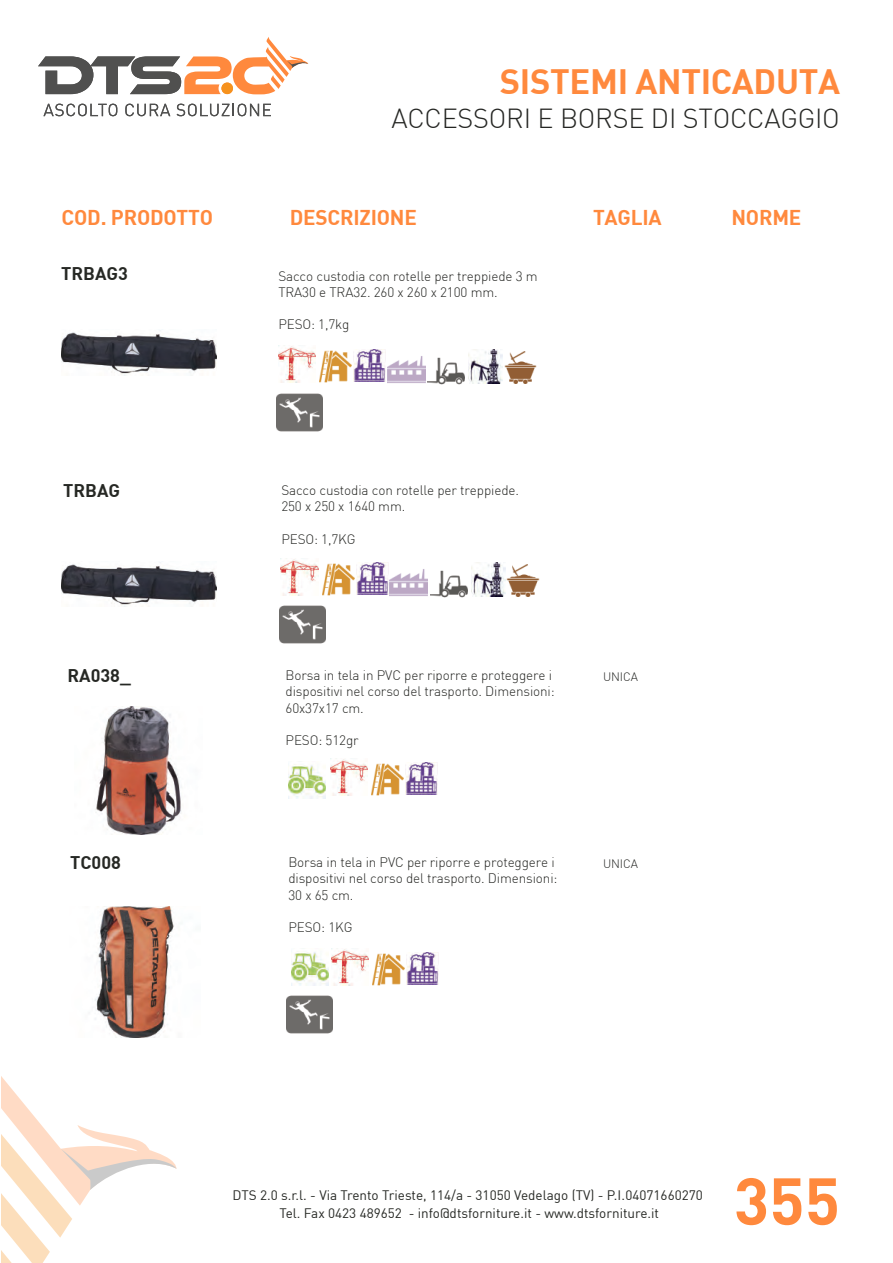
<style>
.page{position:relative;width:893px;height:1263px;background:#fff}
.page>*{position:absolute;margin:0;border:0;box-sizing:border-box;transform-origin:0 0}
.t1{font:700 65.25px "DIN";color:#ff893d}
.t2{font:700 34.5px "DIN";letter-spacing:-.01em;color:#ff893d}
.t3{font:300 27px "DIN";letter-spacing:-.01em;color:#252623}
.t4{font:700 21px "DIN";letter-spacing:-.01em;color:#ff893d}
.t5{font:700 18px "DIN";color:#262824}
.t6{font:300 13.5px/16.2px "DIN";letter-spacing:-.01em;color:#252623}
.t7{font:13.5px/18px "DIN";color:#262824;text-align:center}
.t8{font:300 12px "DIN";letter-spacing:-.01em;color:#252623}
</style>
<div class="page">
<svg style="left:43px;top:104px;width:74px;height:12px"></svg>
<svg style="left:125px;top:104px;width:45px;height:12px"></svg>
<svg style="left:177px;top:104px;width:94px;height:12px"></svg>
<svg style="left:38px;top:37px;width:270px;height:57px"></svg>
<svg style="left:1px;top:1076px;width:176px;height:187px"></svg>
<img style="left:276px;top:393px;width:47px;height:39px">
<img style="left:280px;top:605px;width:46px;height:39px">
<img style="left:278px;top:345px;width:38px;height:38px">
<img style="left:428px;top:357px;width:36px;height:28px">
<img style="left:353px;top:349px;width:32px;height:32px">
<img style="left:468px;top:349px;width:35px;height:35px">
<img style="left:504px;top:352px;width:32px;height:32px">
<img style="left:387px;top:356px;width:38px;height:27px">
<img style="left:319px;top:350px;width:32px;height:32px">
<img style="left:281px;top:558px;width:37px;height:38px">
<img style="left:431px;top:570px;width:36px;height:28px">
<img style="left:356px;top:563px;width:32px;height:31px">
<img style="left:471px;top:562px;width:35px;height:35px">
<img style="left:507px;top:565px;width:32px;height:32px">
<img style="left:390px;top:569px;width:38px;height:27px">
<img style="left:322px;top:563px;width:32px;height:32px">
<img style="left:330px;top:758px;width:38px;height:38px">
<img style="left:406px;top:763px;width:31px;height:32px">
<img style="left:371px;top:763px;width:32px;height:32px">
<img style="left:287px;top:995px;width:46px;height:39px">
<img style="left:332px;top:948px;width:37px;height:38px">
<img style="left:407px;top:953px;width:32px;height:31px">
<img style="left:373px;top:953px;width:32px;height:32px">
<img style="left:288px;top:764px;width:38px;height:35px">
<img style="left:291px;top:951px;width:37px;height:35px">
<img style="left:95px;top:906px;width:79px;height:132px">
<img style="left:95px;top:707px;width:86px;height:128px">
<img style="left:61px;top:330px;width:156px;height:45px">
<img style="left:61px;top:562px;width:156px;height:45px">
<h2 class="t2" style="left:500px;top:59px;width:342px">SISTEMI ANTICADUTA</h2>
<h3 class="t3" style="left:391px;top:102px;width:450px">ACCESSORI E BORSE DI STOCCAGGIO</h3>
<h3 class="t4" style="left:62px;top:204px;width:153px">COD. PRODOTTO</h3>
<h3 class="t4" style="left:290px;top:204px;width:129px">DESCRIZIONE</h3>
<h3 class="t4" style="left:593px;top:204px;width:70px">TAGLIA</h3>
<h3 class="t4" style="left:731px;top:204px;width:71px">NORME</h3>
<h3 class="t5" style="left:61px;top:261px;width:68px">TRBAG3</h3>
<p class="t6" style="left:278px;top:268px;width:261px">Sacco custodia con rotelle per treppiede 3 m<br>TRA30 e TRA32. 260 x 260 x 2100 mm.</p>
<p class="t6" style="left:278px;top:316px;width:73px">PESO: 1,7kg</p>
<h3 class="t5" style="left:63px;top:479px;width:59px">TRBAG</h3>
<p class="t6" style="left:281px;top:482px;width:239px">Sacco custodia con rotelle per treppiede.<br>250 x 250 x 1640 mm.</p>
<p class="t6" style="left:281px;top:531px;width:76px">PESO: 1,7KG</p>
<h3 class="t5" style="left:67px;top:664px;width:65px">RA038_</h3>
<p class="t6" style="left:286px;top:667px;width:271px">Borsa in tela in PVC per riporre e proteggere i dispositivi nel corso del trasporto. Dimensioni:<br>60x37x17 cm.</p>
<p class="t6" style="left:286px;top:732px;width:75px">PESO: 512gr</p>
<p class="t8" style="left:603px;top:669px;width:36px">UNICA</p>
<h3 class="t5" style="left:70px;top:851px;width:52px">TC008</h3>
<p class="t6" style="left:288px;top:854px;width:268px">Borsa in tela in PVC per riporre e proteggere i</p>
<p class="t8" style="left:603px;top:856px;width:36px">UNICA</p>
<p class="t6" style="left:288px;top:870px;width:271px">dispositivi nel corso del trasporto. Dimensioni:<br>30 x 65 cm.</p>
<p class="t6" style="left:288px;top:919px;width:66px">PESO: 1KG</p>
<p class="t7" style="left:233px;top:1186px;width:472px">DTS 2.0 s.r.l. - Via Trento Trieste, 114/a - 31050 Vedelago (TV) - P.I. 04071660270<br>Tel. Fax 0423 489652 - info@dtsforniture.it - www.dtsforniture.it</p>
<h1 class="t1" style="left:734px;top:1158px;width:108px">355</h1>
</div>
